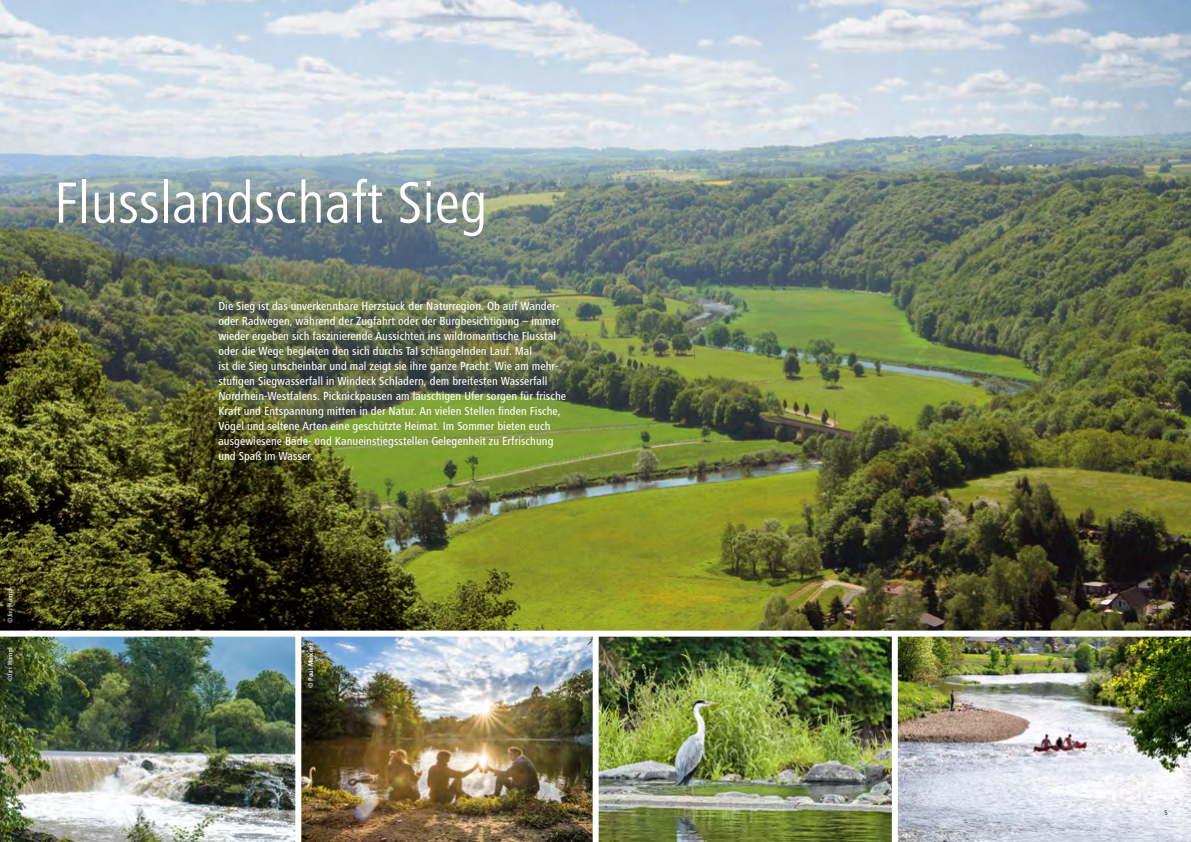
<style>
.page{position:relative;width:1191px;height:842px;background:#fff}
.page>*{position:absolute;margin:0;border:0;box-sizing:border-box;transform-origin:0 0}
.t1{font:condensed 60px "Lino Frutiger Next";color:#fff}
.t2{font:500 condensed 12px/15px "Lino Frutiger Next";letter-spacing:.005em;color:#fff}
.t3{font:700 condensed 7px "Lino Frutiger Next";letter-spacing:.02em;color:#fff}
.t4{font:condensed 7px "Lino Frutiger Next";color:#000}
</style>
<div class="page">
<img style="left:0;top:637px;width:295px;height:205px">
<img style="left:0;top:0;width:1191px;height:631px">
<img style="left:598px;top:637px;width:293px;height:205px">
<img style="left:301px;top:637px;width:291px;height:205px">
<img style="left:897px;top:637px;width:294px;height:205px">
<h1 class="t1" style="left:54px;top:170px;width:435px">Flusslandschaft Sieg</h1>
<p class="t2" style="left:218px;top:298px;width:349px">Die Sieg ist das unverkennbare Herzstück der Naturregion. Ob auf Wander&shy;oder Radwegen, während der Zugfahrt oder der Burgbesichtigung – immer wieder ergeben sich faszinierende Aussichten ins wildromantische Flusstal oder die Wege begleiten den sich durchs Tal schlängelnden Lauf. Mal<br>ist die Sieg unscheinbar und mal zeigt sie ihre ganze Pracht. Wie am mehr&shy;stufigen Siegwasserfall in Windeck Schladern, dem breitesten Wasserfall Nordrhein-Westfalens. Picknickpausen am lauschigen Ufer sorgen für frische Kraft und Entspannung mitten in der Natur. An vielen Stellen finden Fische, Vögel und seltene Arten eine geschützte Heimat. Im Sommer bieten euch ausgewiesene Bade- und Kanueinstiegsstellen Gelegenheit zu Erfrischung und Spaß im Wasser.</p>
<p class="t3" style="left:6px;top:622px;width:36px;rotate:-90deg">©Jiri Hampl</p>
<p class="t3" style="left:6px;top:681px;width:36px;rotate:-90deg">©Jiri Hampl</p>
<p class="t3" style="left:307px;top:688px;width:47px;rotate:-90deg">© Paul Meixner</p>
<p class="t4" style="left:1164px;top:809px;width:5px">5</p>
</div>
